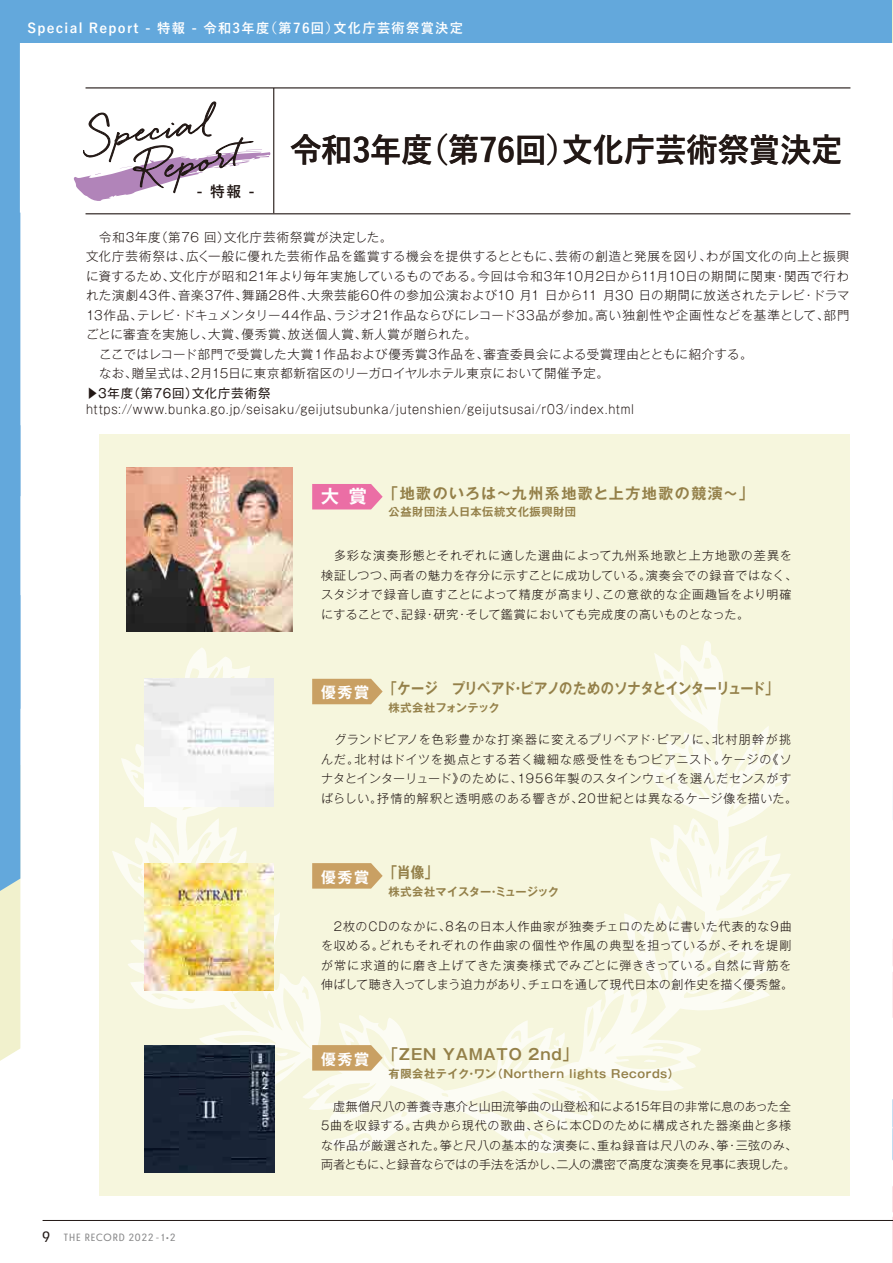
<style>
.page{position:relative;width:893px;height:1263px;background:#fff}
.page>*{position:absolute;margin:0;border:0;box-sizing:border-box;transform-origin:0 0}
.t1{font:700 33px "Yu Go";letter-spacing:-.005em;color:#221815;scale:.95 1}
.t2{font:700 18px "Gothic MB101 Pr 5 De";color:#fff}
.t3{font:700 15px "Gothic MB101 Pr 5 De";letter-spacing:-.02em;color:#948049;scale:.88 1}
.t4{font:700 15px "Gothic MB101 Pr 5 De";letter-spacing:.1em;color:#948049}
.t5{font:700 15px "Gothic MB101 Pr 5 De";letter-spacing:.05em;color:#948049}
.t6{font:700 15px "Gothic MB101 Pr 5 De";letter-spacing:.1em;color:#fff}
.t7{font:700 15px "Yu Go";color:#221815}
.t8{font:700 15px "Gothic MB101 Pr 5 De";letter-spacing:.05em;color:#948049;scale:.9 1}
.t9{font:700 13.5px "Yu Go";letter-spacing:.1em;color:#fff}
.t10{font:300 12.45px/19.5px "Gothic MB101 Pr 5";letter-spacing:.05em;color:#221815}
.t11{font:300 12.45px "Gothic MB101 Pr 5";letter-spacing:.05em;color:#221815;scale:.9 1}
.t12{font:12.45px "Gothic MB101 Pr 5";letter-spacing:.07em;color:#221815}
.t13{font:300 12px/19.5px "Gothic MB101 Pr 5";letter-spacing:.045em;color:#221815}
.t14{font:300 12px/19.5px "Gothic MB101 Pr 5";letter-spacing:.02em;color:#221815}
.t15{font:700 11.25px "Gothic MB101 Pr 5 De";letter-spacing:.05em;color:#948049}
.t16{font:700 11.25px "Gothic MB101 Pr 5 De";letter-spacing:-.015em;color:#948049}
.t17{font:700 11.25px "Gothic MB101 Pr 5 De";letter-spacing:.005em;color:#948049}
.t18{font:10.5px "Le Havre";letter-spacing:.095em;color:#89898a}
.s1{font-size:15px;color:#221815}
</style>
<div class="page">
<div style="left:0;top:0;width:893px;height:43px;background:#63a8dc"></div>
<svg style="left:0;top:43px;width:20px;height:1018px"></svg>
<hr style="left:43px;top:1220px;width:850px;height:1px;background:#221815">
<hr style="left:86px;top:213px;width:764px;height:1px;background:#221815">
<hr style="left:86px;top:87px;width:764px;height:1px;background:#221815">
<hr style="left:273px;top:88px;width:1px;height:125px;background:#221815">
<div style="left:99px;top:435px;width:750px;height:761px;background:#f6f6dd"></div>
<svg style="left:112px;top:641px;width:679px;height:512px"></svg>
<svg style="left:74px;top:101px;width:197px;height:100px"></svg>
<svg style="left:312px;top:484px;width:71px;height:25px"></svg>
<svg style="left:312px;top:679px;width:71px;height:25px"></svg>
<svg style="left:312px;top:863px;width:71px;height:26px"></svg>
<svg style="left:312px;top:1045px;width:71px;height:25px"></svg>
<img style="left:126px;top:467px;width:166px;height:164px">
<img style="left:145px;top:679px;width:129px;height:127px">
<img style="left:145px;top:863px;width:129px;height:128px">
<img style="left:145px;top:1045px;width:129px;height:128px">
<p class="t9" style="left:27px;top:21px;width:437px">Special Report - 特報 - 令和3年度（第76回）文化庁芸術祭賞決定</p>
<p class="t7" style="left:196px;top:183px;width:60px">- 特報 -</p>
<h1 class="t1" style="left:290px;top:132px;width:583px">令和3年度（第76回）文化庁芸術祭賞決定</h1>
<p class="t10" style="left:86px;top:226px;width:765px">　令和3年度（第76 回）文化庁芸術祭賞が決定した。<br>文化庁芸術祭は、広く一般に優れた芸術作品を鑑賞する機会を提供するとともに、芸術の創造と発展を図り、わが国文化の向上と振興に資するため、文化庁が昭和21年より毎年実施しているものである。今回は令和3年10月2日から11月10日の期間に関東・関西で行われた演劇43件、音楽37件、舞踊28件、大衆芸能60件の参加公演および10 月1 日から11 月30 日の期間に放送されたテレビ・ドラマ13作品、テレビ・ドキュメンタリー44作品、ラジオ21作品ならびにレコード33品が参加。高い独創性や企画性などを基準として、部門ごとに審査を実施し、大賞、優秀賞、放送個人賞、新人賞が贈られた。<br>　ここではレコード部門で受賞した大賞１作品および優秀賞3作品を、審査委員会による受賞理由とともに紹介する。<br>　なお、贈呈式は、2月15日に東京都新宿区のリーガロイヤルホテル東京において開催予定。</p>
<p class="t12" style="left:86px;top:383px;width:186px">▶3年度（第76回）文化庁芸術祭</p>
<p class="t11" style="left:86px;top:399px;width:610px">https://www.bunka.go.jp/seisaku/geijutsubunka/jutenshien/geijutsusai/r03/index.html</p>
<h2 class="t2" style="left:321px;top:482px;width:47px">大 賞</h2>
<p class="t4" style="left:383px;top:481px;width:372px">「地歌のいろは～九州系地歌と上方地歌の競演～」</p>
<p class="t15" style="left:389px;top:502px;width:189px">公益財団法人日本伝統文化振興財団</p>
<p class="t13" style="left:321px;top:545px;width:478px">　多彩な演奏形態とそれぞれに適した選曲によって九州系地歌と上方地歌の差異を検証しつつ、両者の魅力を存分に示すことに成功している。演奏会での録音ではなく、スタジオで録音し直すことによって精度が高まり、この意欲的な企画趣旨をより明確にすることで、記録・研究・そして鑑賞においても完成度の高いものとなった。</p>
<p class="t6" style="left:321px;top:680px;width:49px">優秀賞</p>
<p class="t3" style="left:384px;top:676px;width:450px">「ケージ　プリペアド・ピアノのためのソナタとインターリュード」</p>
<p class="t17" style="left:389px;top:698px;width:113px">株式会社フォンテック</p>
<p class="t13" style="left:321px;top:729px;width:477px">　グランドピアノを色彩豊かな打楽器に変えるプリペアド･ピアノに、北村朋幹が挑んだ。北村はドイツを拠点とする若く繊細な感受性をもつピアニスト。ケージの《ソナタとインターリュード》のために、1956年製のスタインウェイを選んだセンスがすばらしい。抒情的解釈と透明感のある響きが、20世紀とは異なるケージ像を描いた。</p>
<p class="t6" style="left:321px;top:864px;width:49px">優秀賞</p>
<p class="t8" style="left:384px;top:860px;width:62px">「肖像」</p>
<p class="t16" style="left:389px;top:883px;width:172px">株式会社マイスター・ミュージック</p>
<p class="t13" style="left:321px;top:915px;width:474px">　2枚のCDのなかに、8名の日本人作曲家が独奏チェロのために書いた代表的な9曲を収める。どれもそれぞれの作曲家の個性や作風の典型を担っているが、それを堤剛が常に求道的に磨き上げてきた演奏様式でみごとに弾ききっている。自然に背筋を伸ばして聴き入ってしまう迫力があり、チェロを通して現代日本の創作史を描く優秀盤。</p>
<p class="t6" style="left:321px;top:1046px;width:49px">優秀賞</p>
<p class="t5" style="left:383px;top:1042px;width:196px">「ZEN YAMATO 2nd」</p>
<p class="t15" style="left:389px;top:1064px;width:292px">有限会社テイク・ワン（Northern lights Records）</p>
<p class="t18" style="left:43px;top:1231px;width:134px"><span class="s1">9</span> THE RECORD 2022 - 1•2</p>
<p class="t14" style="left:321px;top:1095px;width:478px">　虚無僧尺八の善養寺惠介と山田流箏曲の山登松和による15年目の非常に息のあった全5曲を収録する。古典から現代の歌曲、さらに本CDのために構成された器楽曲と多様な作品が厳選された。箏と尺八の基本的な演奏に、重ね録音は尺八のみ、箏・三弦のみ、両者ともに、と録音ならではの手法を活かし、二人の濃密で高度な演奏を見事に表現した。</p>
</div>
